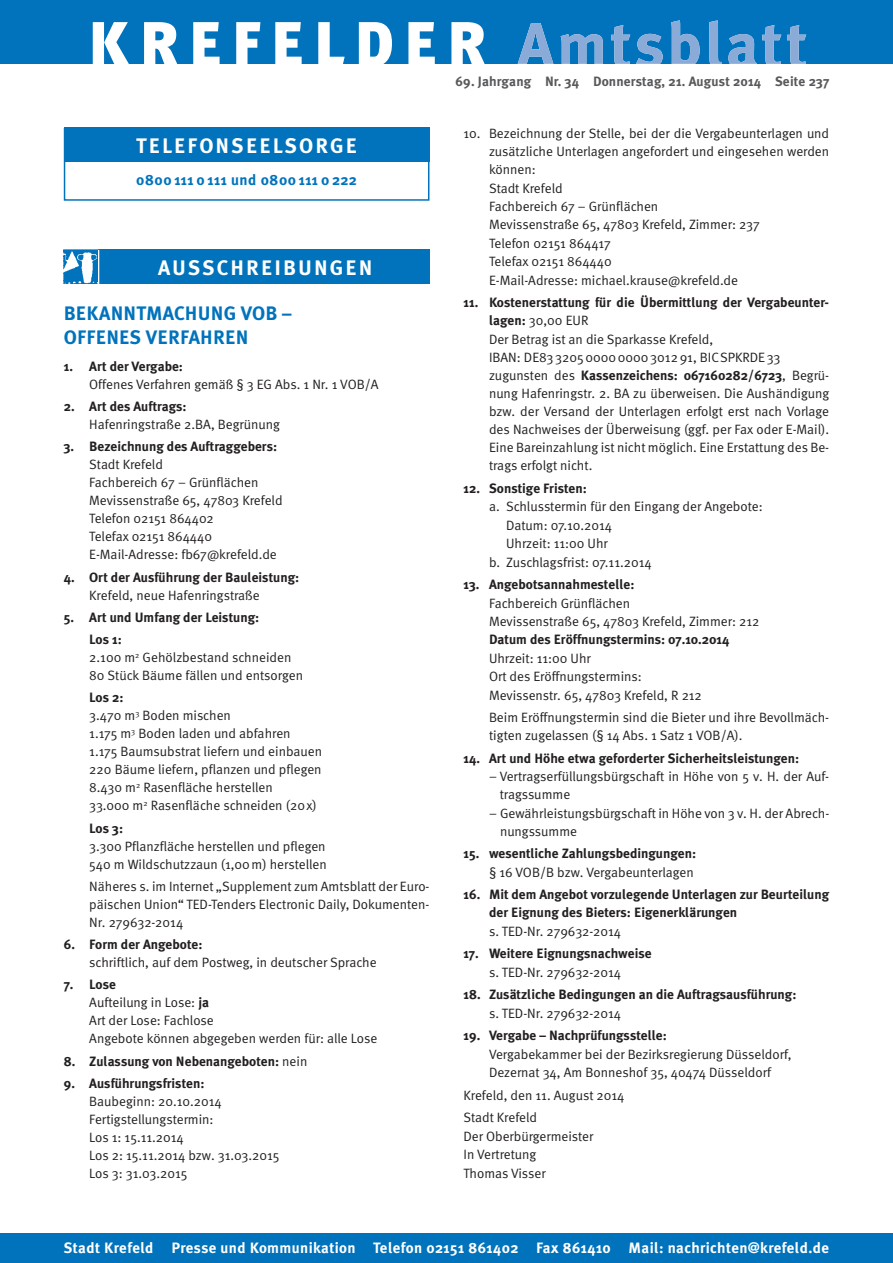
<style>
.page{position:relative;width:893px;height:1263px;background:#fff}
.page>*{position:absolute;margin:0;border:0;box-sizing:border-box;transform-origin:0 0}
.t1{font:700 21px "Meta Plus";letter-spacing:.1em;color:#fff}
.t2{font:700 19.5px/24px "Meta Plus";letter-spacing:.01em;color:#0073bc}
.t3{font:700 15px "Meta Plus";letter-spacing:.025em;color:#fff}
.t4{font:700 15px "Meta Plus";letter-spacing:.025em;color:#0073bc}
.t5{font:13.5px/18px "Meta Normal";color:#231f20}
.t6{font:700 13.5px/22.2px "Meta Plus";color:#231f20}
.t7{font:13.5px "Meta Normal LF";color:#231f20}
.t8{font:700 13.5px "Meta Plus";letter-spacing:.01em;color:#57585a}
.s1{font-family:"Meta Plus";font-weight:700}
.s2{font-family:"Meta Normal";font-weight:400}
.s3{font-family:"Meta Normal LF"}
</style>
<div class="page">
<div style="left:0;top:0;width:893px;height:64px;background:#0073bc"></div>
<svg style="left:93px;top:22px;width:392px;height:42px"></svg>
<svg style="left:517px;top:20px;width:289px;height:44px"></svg>
<div style="left:0;top:1233px;width:893px;height:30px;background:#0073bc"></div>
<div style="left:64px;top:250px;width:365px;height:34px;background:#0073bc"></div>
<hr style="left:98px;top:250px;width:1px;height:34px;background:#fff">
<img style="left:64px;top:251px;width:34px;height:33px">
<div style="left:64px;top:128px;width:365px;height:73px;border:2px solid #0073bc"></div>
<div style="left:64px;top:128px;width:365px;height:34px;background:#0073bc"></div>
<h1 class="t1" style="left:136px;top:137px;width:223px">TELEFONSEELSORGE</h1>
<p class="t4" style="left:136px;top:174px;width:222px">0800 111 0 111 und 0800 111 0 222</p>
<h1 class="t1" style="left:158px;top:259px;width:216px">AUSSCHREIBUNGEN</h1>
<h2 class="t2" style="left:64px;top:303px;width:229px">BEKANNTMACHUNG VOB –<br>OFFENES VERFAHREN</h2>
<p class="t6" style="left:64px;top:356px;width:121px">1. Art der Vergabe:</p>
<p class="t5" style="left:89px;top:376px;width:291px">Offenes Verfahren gemäß § 3 EG Abs. 1 Nr. 1 VOB/A</p>
<p class="t6" style="left:64px;top:396px;width:124px">2. Art des Auftrags:</p>
<p class="t5" style="left:89px;top:416px;width:192px">Hafenringstraße 2.BA, Begrünung</p>
<p class="t6" style="left:64px;top:436px;width:215px">3. Bezeichnung des Auftraggebers:</p>
<p class="t5" style="left:89px;top:457px;width:195px">Stadt Krefeld<br>Fachbereich 67 – Grünflächen<br>Mevissenstraße 65, 47803 Krefeld<br>Telefon 02151 864402<br>Telefax 02151 864440<br>E-Mail-Adresse: fb67@krefeld.de</p>
<p class="t6" style="left:64px;top:567px;width:237px">4. Ort der Ausführung der Bauleistung:</p>
<p class="t5" style="left:89px;top:587px;width:172px">Krefeld, neue Hafenringstraße</p>
<p class="t6" style="left:89px;top:607px;width:171px;text-indent:-26px">5. Art und Umfang der Leistung:<br>Los 1:</p>
<p class="t5" style="left:89px;top:649px;width:215px">2.100 m<sup>2</sup> Gehölzbestand schneiden<br>80 Stück Bäume fällen und entsorgen</p>
<p class="t6" style="left:89px;top:687px;width:36px">Los 2:</p>
<p class="t5" style="left:89px;top:708px;width:234px">3.470 m<sup>3</sup> Boden mischen<br>1.175 m<sup>3</sup> Boden laden und abfahren<br>1.175 Baumsubstrat liefern und einbauen 220 Bäume liefern, pflanzen und pflegen 8.430 m<sup>2</sup> Rasenfläche herstellen<br>33.000 m<sup>2</sup> Rasenfläche schneiden (20 x)</p>
<p class="t6" style="left:89px;top:818px;width:35px">Los 3:</p>
<p class="t5" style="left:89px;top:838px;width:239px">3.300 Pflanzfläche herstellen und pflegen<br>540 m Wildschutzzaun (1,00 m) herstellen</p>
<p class="t5" style="left:89px;top:878px;width:342px;text-align:justify">Näheres s. im Internet „Supplement zum Amtsblatt der Euro&shy;päischen Union“ TED-Tenders Electronic Daily, Dokumenten-Nr. 279632-2014</p>
<p class="t6" style="left:64px;top:934px;width:140px">6. Form der Angebote:</p>
<p class="t5" style="left:89px;top:954px;width:289px">schriftlich, auf dem Postweg, in deutscher Sprache</p>
<p class="t6" style="left:64px;top:974px;width:54px">7. Lose</p>
<p class="t5" style="left:89px;top:995px;width:290px">Aufteilung in Lose: <span class="s1">ja<br></span>Art der Lose: Fachlose<br>Angebote können abgegeben werden für: alle Lose</p>
<p class="t6" style="left:64px;top:1051px;width:245px">8. Zulassung von Nebenangeboten: <span class="s2">nein</span></p>
<p class="t6" style="left:64px;top:1073px;width:142px">9. Ausführungsfristen:</p>
<p class="t5" style="left:89px;top:1093px;width:192px">Baubeginn: 20.10.2014<br>Fertigstellungstermin:<br>Los 1: 15.11.2014<br>Los 2: 15.11.2014 bzw. 31.03.2015<br>Los 3: 31.03.2015</p>
<p class="t8" style="left:456px;top:76px;width:375px">69. Jahrgang Nr. 34 Donnerstag, 21. August 2014 Seite 237</p>
<p class="t5" style="left:489px;top:125px;width:342px;text-indent:-26px">10. Bezeichnung der Stelle, bei der die Vergabeunterlagen und zusätzliche Unterlagen angefordert und eingesehen werden können:<br>Stadt Krefeld<br>Fachbereich 67 – Grünflächen<br>Mevissenstraße 65, 47803 Krefeld, Zimmer: 237<br>Telefon 02151 864417<br>Telefax 02151 864440<br>E-Mail-Adresse: michael.krause@krefeld.de</p>
<p class="t6" style="left:463px;top:292px;width:367px">11. Kostenerstattung für die Übermittlung der Vergabeunter-</p>
<p class="t5" style="left:489px;top:312px;width:293px;line-height:18.5px"><span class="s1">lagen:</span> 30,00 EUR<br>Der Betrag ist an die Sparkasse Krefeld,<br>IBAN: DE83 3205 0000 0000 3012 91, BIC SPKRDE 33</p>
<p class="t6" style="left:489px;top:365px;width:342px"><span class="s2">zugunsten des</span> Kassenzeichens: 067160282/6723<span class="s2">, Begrü-</span></p>
<p class="t5" style="left:489px;top:386px;width:342px;text-align:justify">nung Hafenringstr. 2. BA zu überweisen. Die Aushändigung bzw. der Versand der Unterlagen erfolgt erst nach Vorlage des Nachweises der Überweisung (ggf. per Fax oder E-Mail).<br>Eine Bareinzahlung ist nicht möglich. Eine Erstattung des Be&shy;trags erfolgt nicht.</p>
<p class="t6" style="left:463px;top:478px;width:125px">12. Sonstige Fristen:</p>
<p class="t5" style="left:489px;top:499px;width:275px">a. Schlusstermin für den Eingang der Angebote:</p>
<p class="t5" style="left:506px;top:517px;width:108px">Datum: 07.10.2014</p>
<p class="t5" style="left:506px;top:535px;width:103px">Uhrzeit: 11:00 Uhr</p>
<p class="t5" style="left:489px;top:554px;width:164px">b. Zuschlagsfrist: 07.11.2014</p>
<p class="t6" style="left:463px;top:574px;width:172px">13. Angebotsannahmestelle:</p>
<p class="t5" style="left:489px;top:595px;width:272px;line-height:18.5px">Fachbereich Grünflächen<br>Mevissenstraße 65, 47803 Krefeld, Zimmer: 212</p>
<p class="t6" style="left:489px;top:629px;width:242px">Datum des Eröffnungstermins: 07.10.2014</p>
<p class="t5" style="left:489px;top:650px;width:214px;line-height:18.5px">Uhrzeit: 11:00 Uhr<br>Ort des Eröffnungstermins:<br>Mevissenstr. 65, 47803 Krefeld, R 212</p>
<p class="t7" style="left:489px;top:710px;width:342px">Beim Eröffnungstermin sind die Bieter und ihre Bevollmäch-</p>
<p class="t5" style="left:489px;top:727px;width:255px"><span class="s3">tigten zugelassen</span> (§ 14 Abs. 1 Satz 1 VOB/A).</p>
<p class="t6" style="left:463px;top:748px;width:337px">14. Art und Höhe etwa geforderter Sicherheitsleistungen:</p>
<p class="t5" style="left:500px;top:768px;width:331px;text-indent:-11px">– Vertragserfüllungsbürgschaft in Höhe von 5 v. H. der Auf&shy;tragssumme</p>
<p class="t5" style="left:500px;top:805px;width:331px;text-indent:-11px">– Gewährleistungsbürgschaft in Höhe von 3 v. H. der Abrech&shy;nungssumme</p>
<p class="t6" style="left:463px;top:843px;width:234px">15. wesentliche Zahlungsbedingungen:</p>
<p class="t5" style="left:489px;top:864px;width:206px">§ 16 VOB/B bzw. Vergabeunterlagen</p>
<p class="t6" style="left:489px;top:886px;width:342px;line-height:18px;text-indent:-26px">16. Mit dem Angebot vorzulegende Unterlagen zur Beurteilung der Eignung des Bieters: Eigenerklärungen</p>
<p class="t5" style="left:489px;top:923px;width:134px">s. TED-Nr. 279632-2014</p>
<p class="t6" style="left:463px;top:943px;width:190px">17. Weitere Eignungsnachweise</p>
<p class="t5" style="left:489px;top:964px;width:134px">s. TED-Nr. 279632-2014</p>
<p class="t6" style="left:463px;top:984px;width:334px">18. Zusätzliche Bedingungen an die Auftragsausführung:</p>
<p class="t5" style="left:489px;top:1005px;width:134px">s. TED-Nr. 279632-2014</p>
<p class="t6" style="left:463px;top:1025px;width:205px">19. Vergabe – Nachprüfungsstelle:</p>
<p class="t5" style="left:489px;top:1046px;width:304px;line-height:18.5px">Vergabekammer bei der Bezirksregierung Düsseldorf,<br>Dezernat 34, Am Bonneshof 35, 40474 Düsseldorf</p>
<p class="t5" style="left:463px;top:1085px;width:162px;line-height:22.6px">Krefeld, den 11. August 2014<br>Stadt Krefeld</p>
<p class="t5" style="left:463px;top:1128px;width:131px;line-height:18.5px">Der Oberbürgermeister<br>In Vertretung<br>Thomas Visser</p>
<p class="t3" style="left:64px;top:1242px;width:767px">Stadt Krefeld Presse und Kommunikation Telefon 02151 861402 Fax 861410 Mail: nachrichten@krefeld.de</p>
</div>
